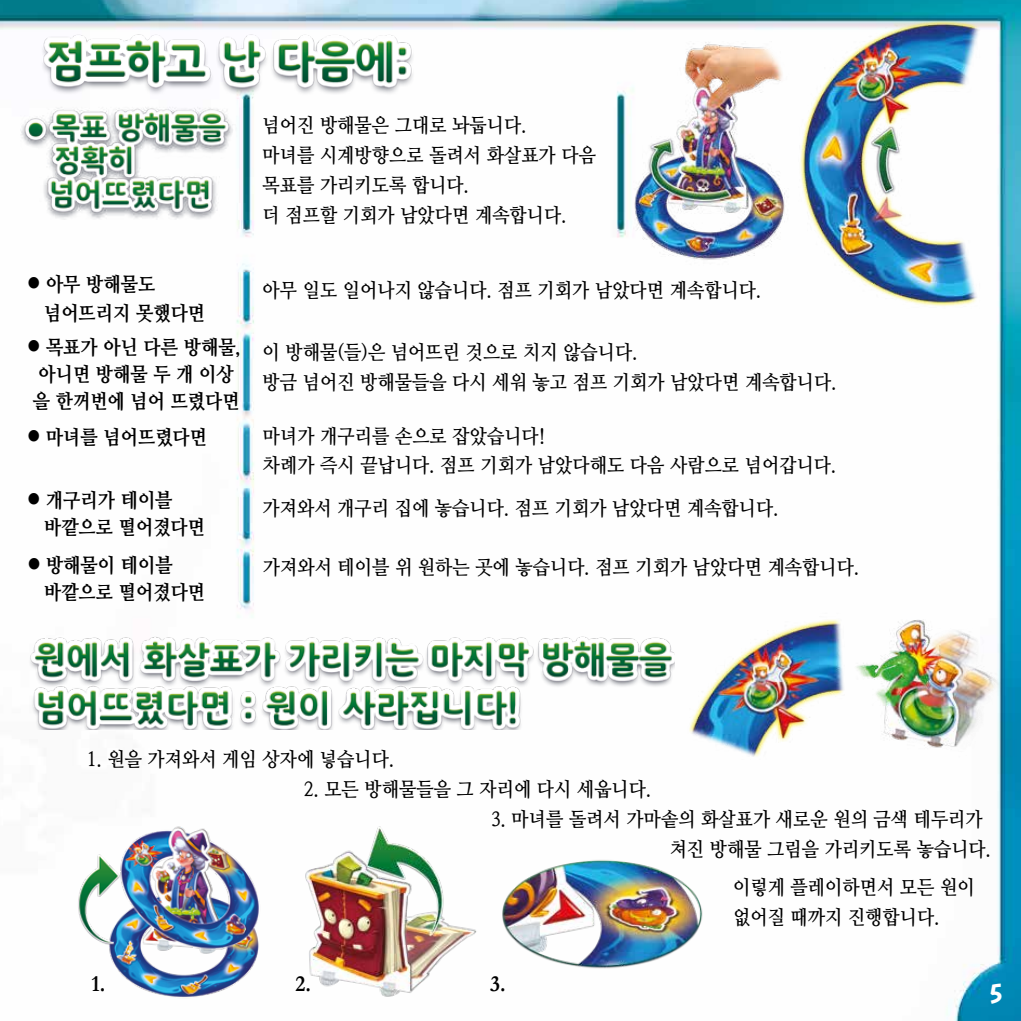
<style>
.page{position:relative;width:1021px;height:1021px;background:#fff}
.page>*{position:absolute;margin:0;border:0;box-sizing:border-box;transform-origin:0 0}
.t1{font:30px "Boogaloo";color:#fff}
.t2{font:700 23.1px "Garamond";color:#000;scale:.91 1}
.t3{font:19.8px/30px "Nanum Myeongjo OTF Bold";letter-spacing:.01em;color:#000;scale:.91 1}
.t4{font:700 19.8px/27px "Nanum Myeongjo OTF Extra";letter-spacing:.01em;color:#000;scale:.91 1}
</style>
<div class="page">
<img style="left:0;top:0;width:1020px;height:1020px">
<img style="left:30px;top:25px;width:587px;height:80px">
<img style="left:64px;top:817px;width:206px;height:192px">
<img style="left:287px;top:815px;width:200px;height:194px">
<img style="left:490px;top:849px;width:222px;height:128px">
<img style="left:5px;top:99px;width:238px;height:149px">
<img style="left:21px;top:634px;width:653px;height:95px">
<img style="left:617px;top:0;width:382px;height:308px">
<img style="left:674px;top:606px;width:164px;height:164px">
<img style="left:838px;top:602px;width:178px;height:168px">
<p class="t4" style="left:44px;top:269px;width:178px;line-height:28.5px;text-indent:-17px">● 아무 방해물도 넘어뜨리지 못했다면</p>
<p class="t4" style="left:27px;top:333px;width:236px">● 목표가 아닌 다른 방해물, 아니면 방해물 두 개 이상 을 한꺼번에 넘어 뜨렸다면</p>
<p class="t4" style="left:27px;top:423px;width:199px">● 마녀를 넘어뜨렸다면</p>
<p class="t4" style="left:44px;top:486px;width:178px;text-indent:-17px">● 개구리가 테이블 바깥으로 떨어졌다면</p>
<p class="t4" style="left:44px;top:550px;width:178px;text-indent:-17px">● 방해물이 테이블 바깥으로 떨어졌다면</p>
<p class="t3" style="left:262px;top:109px;width:368px">넘어진 방해물은 그대로 놔둡니다.<br>마녀를 시계방향으로 돌려서 화살표가 다음 목표를 가리키도록 합니다.<br>더 점프할 기회가 남았다면 계속합니다.</p>
<p class="t3" style="left:262px;top:274px;width:549px">아무 일도 일어나지 않습니다. 점프 기회가 남았다면 계속합니다.</p>
<p class="t3" style="left:262px;top:336px;width:632px">이 방해물(들)은 넘어뜨린 것으로 치지 않습니다.<br>방금 넘어진 방해물들을 다시 세워 놓고 점프 기회가 남았다면 계속합니다.</p>
<p class="t3" style="left:263px;top:421px;width:631px;line-height:28.5px">마녀가 개구리를 손으로 잡았습니다!<br>차례가 즉시 끝납니다. 점프 기회가 남았다해도 다음 사람으로 넘어갑니다.</p>
<p class="t3" style="left:262px;top:492px;width:568px">가져와서 개구리 집에 놓습니다. 점프 기회가 남았다면 계속합니다.</p>
<p class="t3" style="left:263px;top:551px;width:656px">가져와서 테이블 위 원하는 곳에 놓습니다. 점프 기회가 남았다면 계속합니다.</p>
<p class="t3" style="left:87px;top:743px;width:339px">1. 원을 가져와서 게임 상자에 넣습니다.</p>
<p class="t3" style="left:304px;top:773px;width:383px">2. 모든 방해물들을 그 자리에 다시 세웁니다.</p>
<p class="t3" style="left:669px;top:803px;width:354px;text-indent:-179px">3. 마녀를 돌려서 가마솥의 화살표가 새로운 원의 금색 테두리가 쳐진 방해물 그림을 가리키도록 놓습니다.</p>
<p class="t3" style="left:733px;top:870px;width:267px">이렇게 플레이하면서 모든 원이 없어질 때까지 진행합니다.</p>
<p class="t2" style="left:91px;top:967px;width:17px">1.</p>
<p class="t2" style="left:295px;top:967px;width:18px">2.</p>
<p class="t2" style="left:490px;top:967px;width:18px">3.</p>
<h1 class="t1" style="left:988px;top:974px;width:16px">5</h1>
</div>
